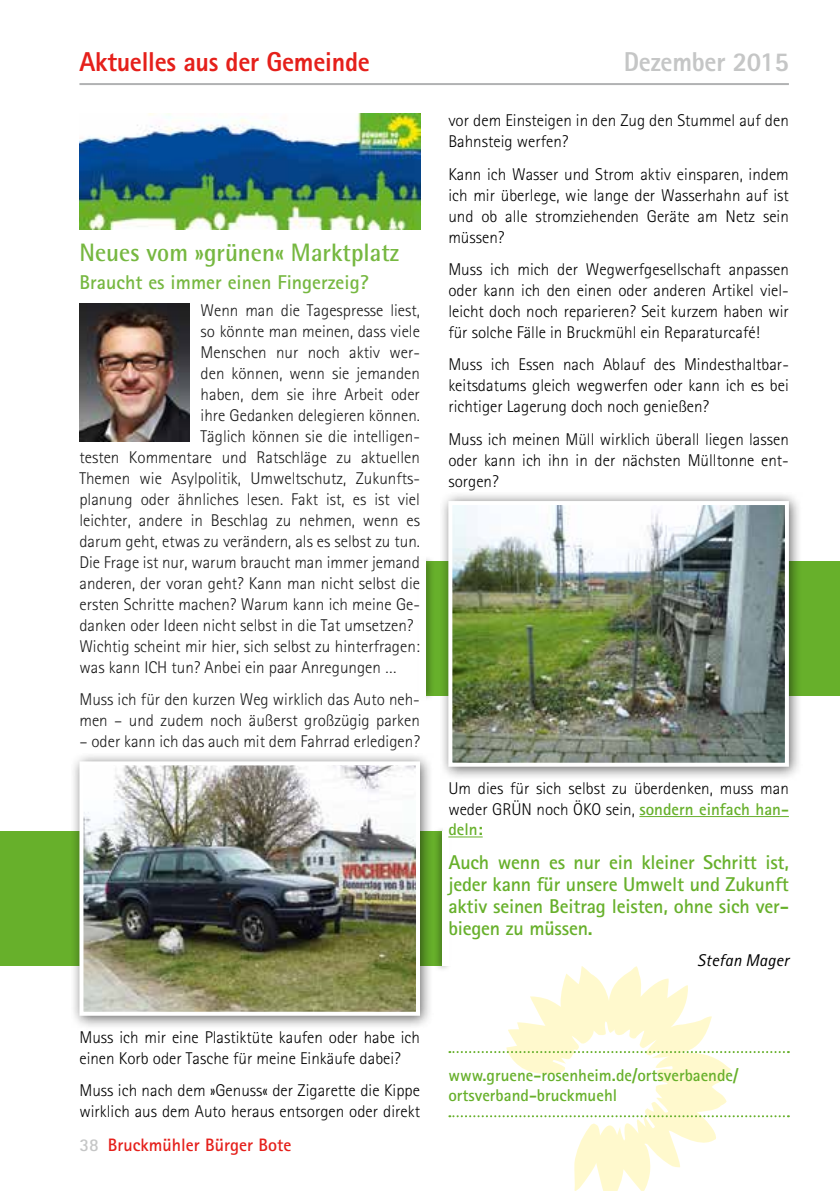
<style>
.page{position:relative;width:840px;height:1191px;background:#fff}
.page>*{position:absolute;margin:0;border:0;box-sizing:border-box;transform-origin:0 0}
.t1{font:800 27.2px "Rotis Sans Serif";letter-spacing:-.01em;color:#e5201b;scale:.95 1}
.t2{font:800 27.2px "Rotis Sans Serif";letter-spacing:-.01em;color:#c5c6c6;scale:.95 1}
.t3{font:700 25.2px "Rotis Semi Sans";color:#67b02b;scale:.95 1}
.t4{font:700 20px/22px "Rotis Sans Serif";letter-spacing:-.01em;color:#67b02b;text-align:justify}
.t5{font:700 18px "Rotis Sans Serif";color:#e5201b}
.t6{font:300 17px/21px "Rotis Sans Serif";color:#000;text-align:justify}
.t7{font:700 17px/20.4px "Rotis Sans Serif";color:#67b02b}
.t8{font:italic 17px "Rotis Sans Serif";letter-spacing:.01em;color:#000}
.s1{color:#c5c6c6}
.s2{font-weight:700;color:#67b02b}
</style>
<div class="page">
<hr style="left:79px;top:83px;width:709px;height:2px;background:#b1b2b3">
<div style="left:425px;top:561px;width:414px;height:134px;background:#67b02b"></div>
<div style="left:0;top:832px;width:442px;height:134px;background:#67b02b"></div>
<img style="left:79px;top:113px;width:341px;height:116px">
<div style="left:433px;top:825px;width:19px;height:147px;background:#000;opacity:.3"></div>
<div style="left:416px;top:555px;width:18px;height:146px;background:#000;opacity:.3"></div>
<div style="left:419px;top:561px;width:7px;height:134px;background:#fff"></div>
<div style="left:442px;top:781px;width:352px;height:185px;background:#fff"></div>
<hr style="left:639px;top:816px;width:149px;height:1px;background:#67b02b">
<hr style="left:448px;top:836px;width:34px;height:1px;background:#67b02b">
<div style="left:69px;top:751px;width:365px;height:279px;background:#000;opacity:.6"></div>
<img style="left:84px;top:766px;width:331px;height:244px">
<div style="left:79px;top:761px;width:341px;height:254px;border:4px solid #fff"></div>
<div style="left:438px;top:491px;width:364px;height:289px;background:#000;opacity:.6"></div>
<img style="left:453px;top:506px;width:330px;height:255px">
<div style="left:448px;top:501px;width:340px;height:265px;border:4px solid #fff"></div>
<div style="left:74px;top:243px;width:351px;height:504px;background:#fff"></div>
<svg style="left:506px;top:966px;width:224px;height:225px"></svg>
<img style="left:79px;top:304px;width:110px;height:138px">
<svg style="left:449px;top:1115px;width:339px;height:2px"></svg>
<svg style="left:449px;top:1051px;width:339px;height:2px"></svg>
<h1 class="t1" style="left:79px;top:45px;width:307px">Aktuelles aus der Gemeinde</h1>
<h1 class="t2" style="left:623px;top:45px;width:175px">Dezember 2015</h1>
<h2 class="t3" style="left:79px;top:237px;width:338px">Neues vom »grünen« Marktplatz</h2>
<p class="t4" style="left:79px;top:271px;width:290px">Braucht es immer einen Fingerzeig?</p>
<p class="t6" style="left:200px;top:299px;width:221px">Wenn man die Tagespresse liest,</p>
<p class="t6" style="left:200px;top:320px;width:221px">so könnte man meinen, dass viele</p>
<p class="t6" style="left:200px;top:341px;width:221px">Menschen nur noch aktiv wer-</p>
<p class="t6" style="left:200px;top:362px;width:221px">den können, wenn sie jemanden</p>
<p class="t6" style="left:200px;top:383px;width:221px">haben, dem sie ihre Arbeit oder</p>
<p class="t6" style="left:200px;top:404px;width:221px">ihre Gedanken delegieren können.</p>
<p class="t6" style="left:200px;top:425px;width:221px">Täglich können sie die intelligen-</p>
<p class="t6" style="left:79px;top:446px;width:342px">testen Kommentare und Ratschläge zu aktuellen</p>
<p class="t6" style="left:79px;top:467px;width:342px">Themen wie Asylpolitik, Umweltschutz, Zukunfts-</p>
<p class="t6" style="left:79px;top:488px;width:342px">planung oder ähnliches lesen. Fakt ist, es ist viel</p>
<p class="t6" style="left:79px;top:509px;width:342px">leichter, andere in Beschlag zu nehmen, wenn es</p>
<p class="t6" style="left:79px;top:530px;width:342px">darum geht, etwas zu verändern, als es selbst zu tun.</p>
<p class="t6" style="left:79px;top:551px;width:342px">Die Frage ist nur, warum braucht man immer jemand</p>
<p class="t6" style="left:79px;top:572px;width:342px">anderen, der voran geht? Kann man nicht selbst die</p>
<p class="t6" style="left:79px;top:593px;width:342px">ersten Schritte machen? Warum kann ich meine Ge-</p>
<p class="t6" style="left:79px;top:614px;width:335px">danken oder Ideen nicht selbst in die Tat umsetzen?</p>
<p class="t6" style="left:79px;top:635px;width:342px">Wichtig scheint mir hier, sich selbst zu hinterfragen:</p>
<p class="t6" style="left:79px;top:656px;width:319px">was kann ICH tun? Anbei ein paar Anregungen …</p>
<p class="t6" style="left:79px;top:689px;width:342px">Muss ich für den kurzen Weg wirklich das Auto neh&shy;men – und zudem noch äußerst großzügig parken</p>
<p class="t6" style="left:79px;top:731px;width:342px">– oder kann ich das auch mit dem Fahrrad erledigen?</p>
<p class="t6" style="left:79px;top:1026px;width:342px">Muss ich mir eine Plastiktüte kaufen oder habe ich einen Korb oder Tasche für meine Einkäufe dabei?</p>
<p class="t6" style="left:79px;top:1080px;width:342px">Muss ich nach dem »Genuss« der Zigarette die Kippe wirklich aus dem Auto heraus entsorgen oder direkt</p>
<p class="t5" style="left:79px;top:1133px;width:213px"><span class="s1">38</span> Bruckmühler Bürger Bote</p>
<p class="t6" style="left:448px;top:110px;width:342px">vor dem Einsteigen in den Zug den Stummel auf den<br>Bahnsteig werfen?</p>
<p class="t6" style="left:448px;top:163px;width:342px">Kann ich Wasser und Strom aktiv einsparen, indem ich mir überlege, wie lange der Wasserhahn auf ist und ob alle stromziehenden Geräte am Netz sein müssen?</p>
<p class="t6" style="left:448px;top:259px;width:342px">Muss ich mich der Wegwerfgesellschaft anpassen oder kann ich den einen oder anderen Artikel viel&shy;leicht doch noch reparieren? Seit kurzem haben wir für solche Fälle in Bruckmühl ein Reparaturcafé!</p>
<p class="t6" style="left:448px;top:354px;width:342px">Muss ich Essen nach Ablauf des Mindesthaltbar&shy;keitsdatums gleich wegwerfen oder kann ich es bei richtiger Lagerung doch noch genießen?</p>
<p class="t6" style="left:448px;top:428px;width:342px">Muss ich meinen Müll wirklich überall liegen lassen oder kann ich ihn in der nächsten Mülltonne ent&shy;sorgen?</p>
<p class="t6" style="left:448px;top:778px;width:342px">Um dies für sich selbst zu überdenken, muss man weder GRÜN noch ÖKO sein, <span class="s2">sondern einfach han&shy;deln:</span></p>
<p class="t4" style="left:448px;top:850px;width:342px">Auch wenn es nur ein kleiner Schritt ist, jeder kann für unsere Umwelt und Zukunft aktiv seinen Beitrag leisten, ohne sich ver&shy;biegen zu müssen.</p>
<p class="t8" style="left:696px;top:950px;width:93px">Stefan Mager</p>
<p class="t7" style="left:448px;top:1064px;width:291px">www.gruene-rosenheim.de/ortsverbaende/ ortsverband-bruckmuehl</p>
</div>
